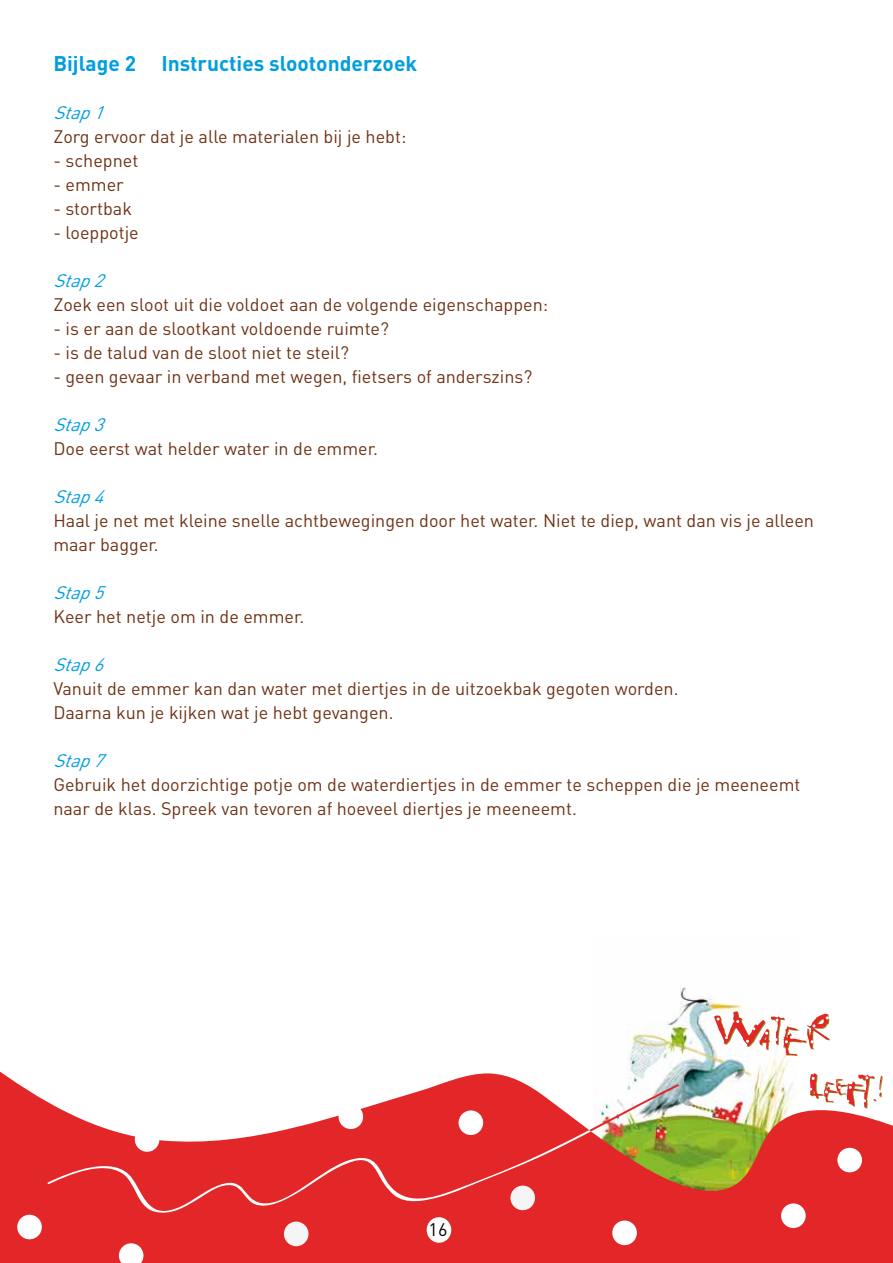
<style>
.page{position:relative;width:893px;height:1263px;background:#fff}
.page>*{position:absolute;margin:0;border:0;box-sizing:border-box;transform-origin:0 0}
.t1{font:700 21px "DIN";color:#009ee0}
.t2{font:18px/24px "DIN";color:#6f3317}
.t3{font:italic 18px "DIN";color:#009ee0}
.t4{font:18px "DIN";color:#000}
</style>
<div class="page">
<img style="left:628px;top:987px;width:161px;height:76px">
<svg style="left:714px;top:1011px;width:116px;height:45px"></svg>
<svg style="left:0;top:1063px;width:893px;height:200px;fill:#e32728"></svg>
<div style="left:781px;top:1203px;width:25px;height:25px;background:#fff;border-radius:50%"></div>
<div style="left:837px;top:1148px;width:25px;height:24px;background:#fff;border-radius:50%"></div>
<div style="left:427px;top:1217px;width:24px;height:26px;background:#fff;border-radius:50%"></div>
<div style="left:612px;top:1220px;width:25px;height:25px;background:#fff;border-radius:50%"></div>
<div style="left:339px;top:1104px;width:24px;height:25px;background:#fff;border-radius:50%"></div>
<svg style="left:119px;top:1243px;width:24px;height:20px"></svg>
<div style="left:17px;top:1215px;width:25px;height:24px;background:#fff;border-radius:50%"></div>
<div style="left:135px;top:1127px;width:24px;height:25px;background:#fff;border-radius:50%"></div>
<div style="left:459px;top:1110px;width:24px;height:25px;background:#fff;border-radius:50%"></div>
<div style="left:284px;top:1221px;width:24px;height:25px;background:#f6f5f5;border-radius:50%"></div>
<div style="left:510px;top:1185px;width:25px;height:25px;background:#f6f5f5;border-radius:50%"></div>
<p class="t1" style="left:53px;top:49px;width:365px">Bijlage 2 Instructies slootonderzoek</p>
<p class="t3" style="left:53px;top:101px;width:59px">Stap1</p>
<p class="t2" style="left:53px;top:124px;width:354px">Zorg ervoor dat je alle materialen bij je hebt:</p>
<p class="t2" style="left:53px;top:148px;width:86px">- schepnet</p>
<p class="t2" style="left:53px;top:172px;width:72px">- emmer</p>
<p class="t2" style="left:53px;top:196px;width:80px">- stortbak</p>
<p class="t2" style="left:53px;top:220px;width:87px">- loeppotje</p>
<p class="t3" style="left:53px;top:269px;width:59px">Stap2</p>
<p class="t2" style="left:53px;top:292px;width:496px">Zoek een sloot uit die voldoet aan de volgende eigenschappen:</p>
<p class="t2" style="left:53px;top:316px;width:337px">- is er aan de slootkant voldoende ruimte?</p>
<p class="t2" style="left:53px;top:340px;width:297px">- is de talud van de sloot niet te steil?</p>
<p class="t2" style="left:53px;top:364px;width:481px">- geen gevaar in verband met wegen, fietsers of anderszins?</p>
<p class="t3" style="left:53px;top:413px;width:59px">Stap3</p>
<p class="t2" style="left:53px;top:436px;width:326px">Doe eerst wat helder water in de emmer.</p>
<p class="t3" style="left:53px;top:485px;width:59px">Stap4</p>
<p class="t2" style="left:53px;top:508px;width:762px">Haal je net met kleine snelle achtbewegingen door het water. Niet te diep, want dan vis je alleen maar bagger.</p>
<p class="t3" style="left:53px;top:581px;width:59px">Stap5</p>
<p class="t2" style="left:53px;top:604px;width:252px">Keer het netje om in de emmer.</p>
<p class="t3" style="left:53px;top:653px;width:59px">Stap6</p>
<p class="t2" style="left:53px;top:676px;width:627px">Vanuit de emmer kan dan water met diertjes in de uitzoekbak gegoten worden.<br>Daarna kun je kijken wat je hebt gevangen.</p>
<p class="t3" style="left:53px;top:749px;width:59px">Stap7</p>
<p class="t2" style="left:53px;top:772px;width:749px">Gebruik het doorzichtige potje om de waterdiertjes in de emmer te scheppen die je meeneemt naar de klas. Spreek van tevoren af hoeveel diertjes je meeneemt.</p>
<p class="t4" style="left:429px;top:1218px;width:20px">16</p>
</div>
